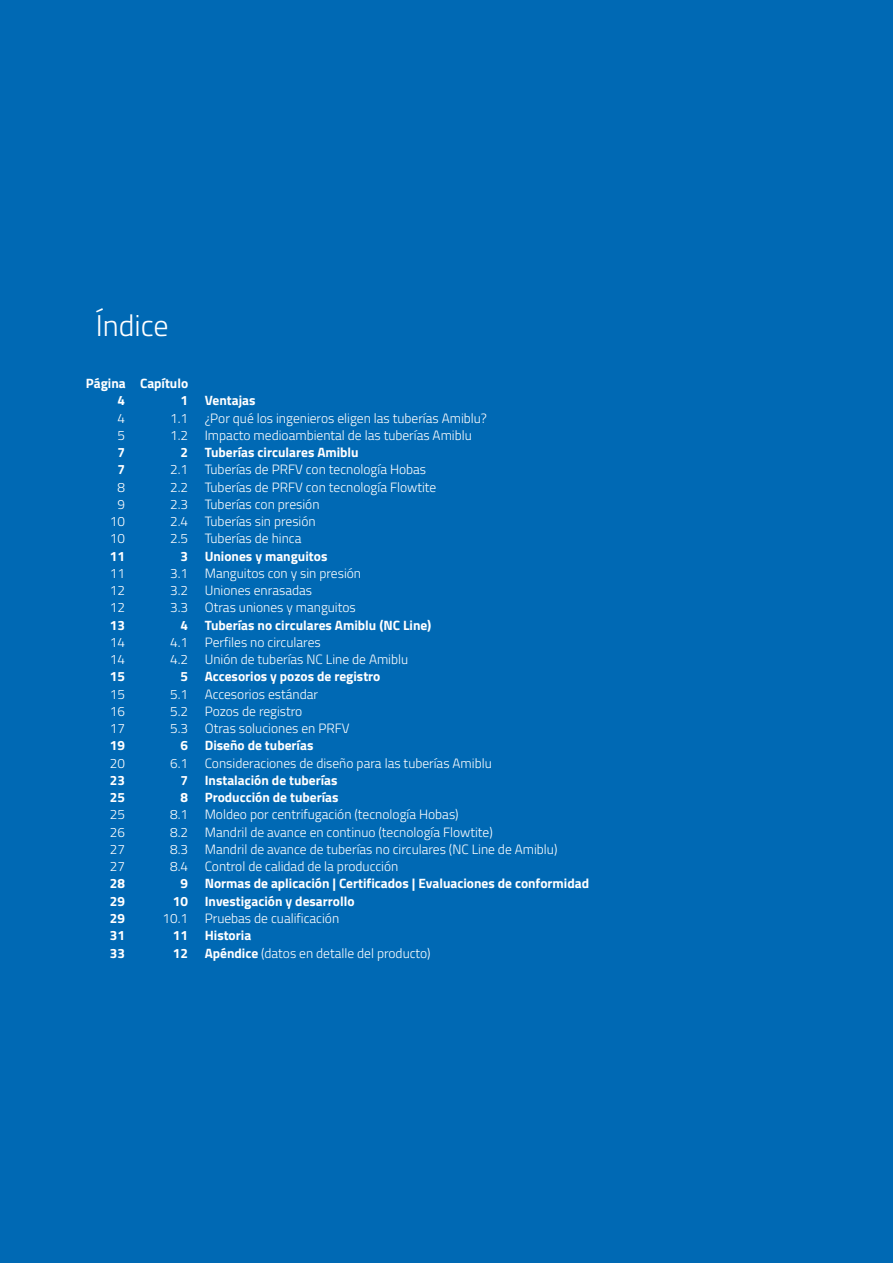
<style>
.page{position:relative;width:893px;height:1263px;background:#0069b4}
.page>*{position:absolute;margin:0;border:0;box-sizing:border-box;transform-origin:0 0}
.t1{font:300 30px "Titillium Web";color:#fff}
.fließtext{font:300 13.5px "Titillium Web";color:#fff}
.fließtext-2{font:700 13.5px "Titillium Web";color:#fff}
.s1{font-weight:700}
</style>
<div class="page">
<p class="t1" style="left:96px;top:304px;width:74px">Índice</p>
<p class="fließtext-2" style="left:86px;top:373px;width:41px">Página</p>
<p class="fließtext-2" style="left:140px;top:373px;width:50px">Capítulo</p>
<p class="fließtext-2" style="left:117px;top:390px;width:9px">4</p>
<p class="fließtext" style="left:117px;top:408px;width:9px">4</p>
<p class="fließtext" style="left:117px;top:425px;width:9px">5</p>
<p class="fließtext-2" style="left:117px;top:442px;width:9px">7</p>
<p class="fließtext-2" style="left:117px;top:459px;width:9px">7</p>
<p class="fließtext" style="left:117px;top:477px;width:9px">8</p>
<p class="fließtext" style="left:117px;top:494px;width:9px">9</p>
<p class="fließtext" style="left:110px;top:512px;width:17px">10</p>
<p class="fließtext" style="left:110px;top:529px;width:17px">10</p>
<p class="fließtext-2" style="left:110px;top:546px;width:17px">11</p>
<p class="fließtext" style="left:110px;top:563px;width:17px">11</p>
<p class="fließtext" style="left:110px;top:581px;width:17px">12</p>
<p class="fließtext" style="left:110px;top:598px;width:17px">12</p>
<p class="fließtext-2" style="left:110px;top:615px;width:17px">13</p>
<p class="fließtext" style="left:110px;top:632px;width:17px">14</p>
<p class="fließtext" style="left:110px;top:650px;width:17px">14</p>
<p class="fließtext-2" style="left:110px;top:666px;width:17px">15</p>
<p class="fließtext" style="left:110px;top:684px;width:17px">15</p>
<p class="fließtext" style="left:110px;top:701px;width:17px">16</p>
<p class="fließtext" style="left:110px;top:719px;width:17px">17</p>
<p class="fließtext-2" style="left:110px;top:735px;width:17px">19</p>
<p class="fließtext" style="left:110px;top:753px;width:17px">20</p>
<p class="fließtext-2" style="left:110px;top:770px;width:17px">23</p>
<p class="fließtext-2" style="left:110px;top:787px;width:17px">25</p>
<p class="fließtext" style="left:110px;top:805px;width:17px">25</p>
<p class="fließtext" style="left:110px;top:822px;width:17px">26</p>
<p class="fließtext" style="left:110px;top:839px;width:17px">27</p>
<p class="fließtext" style="left:110px;top:857px;width:17px">27</p>
<p class="fließtext-2" style="left:110px;top:873px;width:17px">28</p>
<p class="fließtext-2" style="left:110px;top:891px;width:17px">29</p>
<p class="fließtext-2" style="left:110px;top:908px;width:17px">29</p>
<p class="fließtext-2" style="left:110px;top:925px;width:17px">31</p>
<p class="fließtext-2" style="left:110px;top:942px;width:17px">33</p>
<p class="fließtext-2" style="left:181px;top:390px;width:9px">1</p>
<p class="fließtext" style="left:170px;top:408px;width:19px">1.1</p>
<p class="fließtext" style="left:170px;top:425px;width:19px">1.2</p>
<p class="fließtext-2" style="left:181px;top:442px;width:9px">2</p>
<p class="fließtext" style="left:170px;top:460px;width:19px">2.1</p>
<p class="fließtext" style="left:170px;top:477px;width:19px">2.2</p>
<p class="fließtext" style="left:170px;top:494px;width:19px">2.3</p>
<p class="fließtext" style="left:170px;top:512px;width:19px">2.4</p>
<p class="fließtext" style="left:170px;top:529px;width:19px">2.5</p>
<p class="fließtext-2" style="left:181px;top:546px;width:9px">3</p>
<p class="fließtext" style="left:170px;top:563px;width:19px">3.1</p>
<p class="fließtext" style="left:170px;top:581px;width:19px">3.2</p>
<p class="fließtext" style="left:170px;top:598px;width:19px">3.3</p>
<p class="fließtext-2" style="left:181px;top:615px;width:9px">4</p>
<p class="fließtext" style="left:170px;top:632px;width:19px">4.1</p>
<p class="fließtext" style="left:170px;top:650px;width:19px">4.2</p>
<p class="fließtext-2" style="left:181px;top:666px;width:9px">5</p>
<p class="fließtext" style="left:170px;top:684px;width:19px">5.1</p>
<p class="fließtext" style="left:170px;top:701px;width:19px">5.2</p>
<p class="fließtext" style="left:170px;top:719px;width:19px">5.3</p>
<p class="fließtext-2" style="left:181px;top:735px;width:9px">6</p>
<p class="fließtext" style="left:170px;top:753px;width:19px">6.1</p>
<p class="fließtext-2" style="left:181px;top:770px;width:9px">7</p>
<p class="fließtext-2" style="left:181px;top:787px;width:9px">8</p>
<p class="fließtext" style="left:170px;top:805px;width:19px">8.1</p>
<p class="fließtext" style="left:170px;top:822px;width:19px">8.2</p>
<p class="fließtext" style="left:170px;top:839px;width:19px">8.3</p>
<p class="fließtext" style="left:170px;top:857px;width:19px">8.4</p>
<p class="fließtext-2" style="left:181px;top:873px;width:9px">9</p>
<p class="fließtext-2" style="left:173px;top:891px;width:17px">10</p>
<p class="fließtext" style="left:163px;top:908px;width:27px">10.1</p>
<p class="fließtext-2" style="left:173px;top:925px;width:17px">11</p>
<p class="fließtext-2" style="left:173px;top:942px;width:17px">12</p>
<p class="fließtext-2" style="left:205px;top:390px;width:52px">Ventajas</p>
<p class="fließtext" style="left:205px;top:408px;width:284px">¿Por qué los ingenieros eligen las tuberías Amiblu?</p>
<p class="fließtext" style="left:205px;top:425px;width:269px">Impacto medioambiental de las tuberías Amiblu</p>
<p class="fließtext-2" style="left:205px;top:442px;width:156px">Tuberías circulares Amiblu</p>
<p class="fließtext" style="left:205px;top:460px;width:223px">Tuberías de PRFV con tecnología Hobas</p>
<p class="fließtext" style="left:205px;top:477px;width:233px">Tuberías de PRFV con tecnología Flowtite</p>
<p class="fließtext" style="left:205px;top:494px;width:116px">Tuberías con presión</p>
<p class="fließtext" style="left:205px;top:512px;width:113px">Tuberías sin presión</p>
<p class="fließtext" style="left:205px;top:529px;width:98px">Tuberías de hinca</p>
<p class="fließtext-2" style="left:205px;top:546px;width:124px">Uniones y manguitos</p>
<p class="fließtext" style="left:205px;top:563px;width:158px">Manguitos con y sin presión</p>
<p class="fließtext" style="left:205px;top:581px;width:109px">Uniones enrasadas</p>
<p class="fließtext" style="left:205px;top:598px;width:153px">Otras uniones y manguitos</p>
<p class="fließtext-2" style="left:205px;top:615px;width:228px">Tuberías no circulares Amiblu (NC Line)</p>
<p class="fließtext" style="left:205px;top:632px;width:118px">Perfiles no circulares</p>
<p class="fließtext" style="left:205px;top:650px;width:205px">Unión de tuberías NC Line de Amiblu</p>
<p class="fließtext-2" style="left:205px;top:666px;width:177px">Accesorios y pozos de registro</p>
<p class="fließtext" style="left:205px;top:684px;width:115px">Accesorios estándar</p>
<p class="fließtext" style="left:205px;top:701px;width:99px">Pozos de registro</p>
<p class="fließtext" style="left:205px;top:719px;width:146px">Otras soluciones en PRFV</p>
<p class="fließtext-2" style="left:205px;top:735px;width:110px">Diseño de tuberías</p>
<p class="fließtext" style="left:205px;top:753px;width:289px">Consideraciones de diseño para las tuberías Amiblu</p>
<p class="fließtext-2" style="left:205px;top:770px;width:134px">Instalación de tuberías</p>
<p class="fließtext-2" style="left:205px;top:787px;width:135px">Producción de tuberías</p>
<p class="fließtext" style="left:205px;top:805px;width:255px">Moldeo por centrifugación (tecnología Hobas)</p>
<p class="fließtext" style="left:205px;top:822px;width:290px">Mandril de avance en continuo (tecnología Flowtite)</p>
<p class="fließtext" style="left:205px;top:839px;width:354px">Mandril de avance de tuberías no circulares (NC Line de Amiblu)</p>
<p class="fließtext" style="left:205px;top:857px;width:195px">Control de calidad de la producción</p>
<p class="fließtext-2" style="left:205px;top:873px;width:386px">Normas de aplicación | Certificados | Evaluaciones de conformidad</p>
<p class="fließtext-2" style="left:205px;top:891px;width:151px">Investigación y desarrollo</p>
<p class="fließtext" style="left:205px;top:908px;width:136px">Pruebas de cualificación</p>
<p class="fließtext-2" style="left:205px;top:925px;width:48px">Historia</p>
<p class="fließtext" style="left:205px;top:943px;width:227px"><span class="s1">Apéndice</span> (datos en detalle del producto)</p>
</div>
